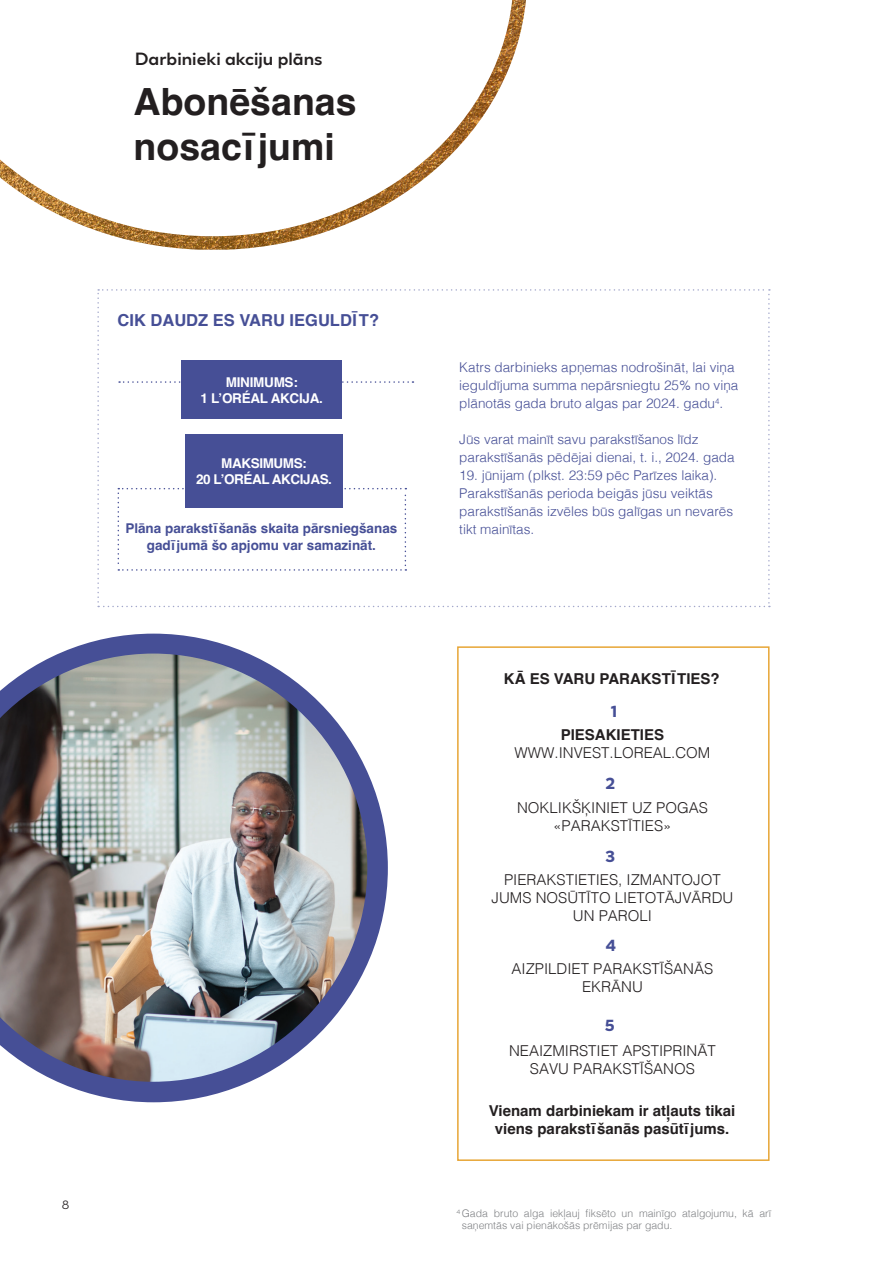
<style>
.page{position:relative;width:893px;height:1263px;background:#fff}
.page>*{position:absolute;margin:0;border:0;box-sizing:border-box;transform-origin:0 0}
.t1{font:700 37.5px/45px "Helvetica";color:#231f20}
.t2{font:700 18px "LOREAL Essentielle";color:#231f20}
.t3{font:700 16.5px "Helvetica";color:#464f96}
.t4{font:900 15.9px "LOREAL Essentielle";color:#464f96}
.t5{font:300 15px/18px "Helvetica";color:#231f20;text-align:center}
.t6{font:700 15px/18px "Helvetica";color:#231f20;text-align:center}
.t7{font:300 13.5px/18px "Helvetica";color:#464f96}
.t8{font:700 13.5px/16.5px "Helvetica";color:#464f96;text-align:center}
.t9{font:700 13.5px/16.2px "Helvetica";letter-spacing:-.03em;color:#fff;text-align:center}
.t10{font:12px "LOREAL Essentielle";color:#231f20}
.t11{font:300 10.5px/12px "Helvetica";color:#808285}
.s1{font-weight:700}
</style>
<div class="page">
<div style="left:457px;top:646px;width:313px;height:515px;border:2px solid #e7a535"></div>
<svg style="left:97px;top:289px;width:673px;height:318px"></svg>
<div style="left:185px;top:434px;width:158px;height:73px;background:#464f96"></div>
<div style="left:182px;top:361px;width:160px;height:58px;background:#464f96"></div>
<img style="left:0;top:0;width:526px;height:250px">
<svg style="left:58px;top:634px;width:330px;height:468px"></svg>
<img style="left:0;top:653px;width:367px;height:429px">
<p class="t2" style="left:135px;top:47px;width:189px">Darbinieki akciju plāns</p>
<p class="t1" style="left:134px;top:84px;width:224px">Abonēšanas nosacījumi</p>
<p class="t3" style="left:118px;top:310px;width:263px">CIK DAUDZ ES VARU IEGULDĪT?</p>
<p class="t9" style="left:201px;top:375px;width:124px">MINIMUMS:<br>1 L’ORÉAL AKCIJA.</p>
<p class="t9" style="left:196px;top:456px;width:138px">MAKSIMUMS:<br>20 L’ORÉAL AKCIJAS.</p>
<p class="t8" style="left:125px;top:522px;width:274px">Plāna parakstīšanās skaita pārsniegšanas gadījumā šo apjomu var samazināt.</p>
<p class="t10" style="left:62px;top:1197px;width:9px">8</p>
<p class="t7" style="left:459px;top:357px;width:281px">Katrs darbinieks apņemas nodrošināt, lai viņa ieguldījuma summa nepārsniegtu 25% no viņa plānotās gada bruto algas par 2024. gadu<sup>4</sup>.</p>
<p class="t7" style="left:459px;top:429px;width:277px">Jūs varat mainīt savu parakstīšanos līdz parakstīšanās pēdējai dienai, t. i., 2024. gada</p>
<p class="t7" style="left:459px;top:465px;width:275px">19. jūnijam (plkst. 23:59 pēc Parīzes laika).<br>Parakstīšanās perioda beigās jūsu veiktās parakstīšanās izvēles būs galīgas un nevarēs tikt mainītas.</p>
<p class="t6" style="left:504px;top:671px;width:217px">KĀ ES VARU PARAKSTĪTIES?</p>
<p class="t4" style="left:611px;top:702px;width:8px">1</p>
<p class="t5" style="left:514px;top:724px;width:197px"><span class="s1">PIESAKIETIES<br></span>WWW.INVEST.LOREAL.COM</p>
<p class="t4" style="left:605px;top:773px;width:11px">2</p>
<p class="t5" style="left:517px;top:797px;width:192px">NOKLIKŠĶINIET UZ POGAS «PARAKSTĪTIES»</p>
<p class="t4" style="left:605px;top:846px;width:11px">3</p>
<p class="t5" style="left:492px;top:870px;width:243px">PIERAKSTIETIES, IZMANTOJOT<br>JUMS NOSŪTĪTO LIETOTĀJVĀRDU<br>UN PAROLI</p>
<p class="t4" style="left:605px;top:936px;width:12px">4</p>
<p class="t5" style="left:512px;top:959px;width:203px">AIZPILDIET PARAKSTĪŠANĀS<br>EKRĀNU</p>
<p class="t4" style="left:605px;top:1016px;width:11px">5</p>
<p class="t5" style="left:509px;top:1040px;width:208px">NEAIZMIRSTIET APSTIPRINĀT<br>SAVU PARAKSTĪŠANOS</p>
<p class="t6" style="left:489px;top:1103px;width:248px">Vienam darbiniekam ir atļauts tikai viens parakstīšanās pasūtījums.</p>
<p class="t11" style="left:462px;top:1207px;width:311px;text-indent:-5px"><sup>4</sup> Gada bruto alga iekļauj fiksēto un mainīgo atalgojumu, kā arī saņemtās vai pienākošās prēmijas par gadu.</p>
</div>
